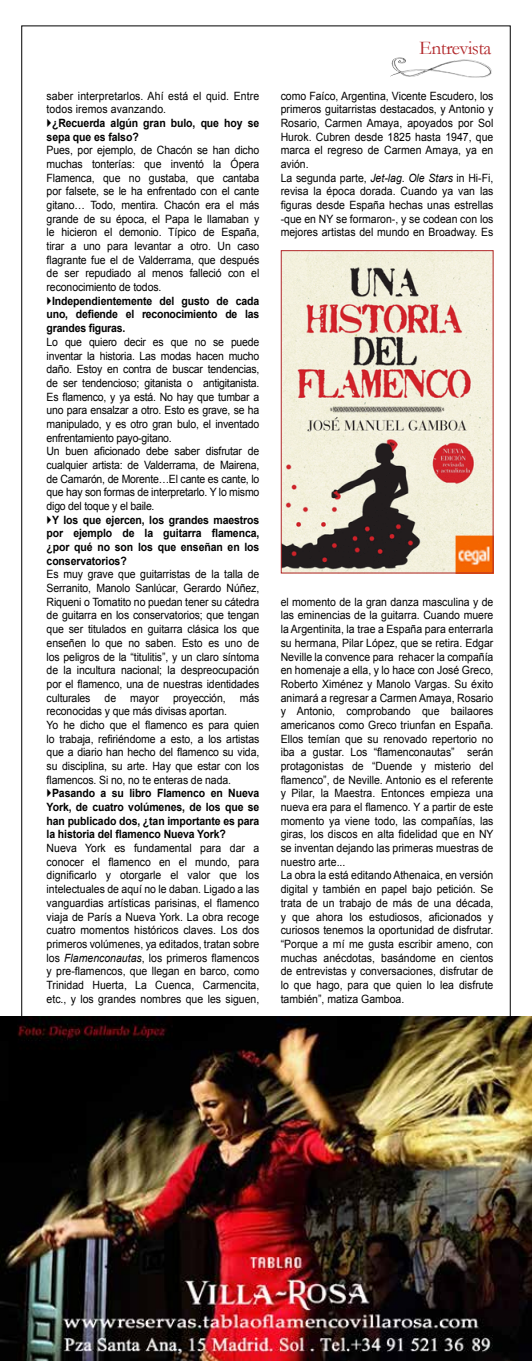
<style>
.page{position:relative;width:532px;height:1361px;background:#fff}
.page>*{position:absolute;margin:0;border:0;box-sizing:border-box;transform-origin:0 0}
.t1{font:19.5px "Garamond";letter-spacing:-.03em;color:#b2282b}
.t2{font:11.4px/13.6px "Arial";color:#000;scale:.92 1}
.t3{font:11.4px/13.6px "Arial";letter-spacing:-.02em;color:#000;scale:.92 1}
.t4{font:700 11.4px/13.6px "Arial";letter-spacing:-.01em;color:#000;text-align:justify;scale:.92 1}
.s1{font-style:italic}
</style>
<div class="page">
<img style="left:283px;top:252px;width:208px;height:319px">
<div style="left:281px;top:250px;width:212px;height:323px;border:1px solid #b2282b"></div>
<img style="left:0;top:1016px;width:531px;height:345px">
<img style="left:390px;top:59px;width:102px;height:19px">
<p class="t2" style="left:47px;top:89px;width:233px">saber interpretarlos. Ahí está el quid. Entre todos iremos avanzando.</p>
<p class="t4" style="left:47px;top:116px;width:233px;text-indent:5px">¿Recuerda algún gran bulo, que hoy se sepa que es falso?</p>
<p class="t2" style="left:47px;top:144px;width:233px;text-align:justify">Pues, por ejemplo, de Chacón se han dicho muchas tonterías: que inventó la Ópera Flamenca, que no gustaba, que cantaba por falsete, se le ha enfrentado con el cante gitano… Todo, mentira. Chacón era el más grande de su época, el Papa le llamaban y le hicieron el demonio. Típico de España, tirar a uno para levantar a otro. Un caso flagrante fue el de Valderrama, que después de ser repudiado al menos falleció con el reconocimiento de todos.</p>
<p class="t4" style="left:47px;top:294px;width:233px;text-indent:5px">Independientemente del gusto de cada uno, defiende el reconocimiento de las grandes figuras.</p>
<p class="t3" style="left:47px;top:335px;width:233px">Lo que quiero decir es que no se puede inventar la historia. Las modas hacen mucho daño. Estoy en contra de buscar tendencias, de ser tendencioso; gitanista o antigitanista.<br>Es flamenco, y ya está. No hay que tumbar a uno para ensalzar a otro. Esto es grave, se ha manipulado, y es otro gran bulo, el inventado enfrentamiento payo-gitano.<br>Un buen aficionado debe saber disfrutar de cualquier artista: de Valderrama, de Mairena, de Camarón, de Morente…El cante es cante, lo que hay son formas de interpretarlo. Y lo mismo digo del toque y el baile.</p>
<p class="t4" style="left:47px;top:513px;width:233px;text-indent:5px">Y los que ejercen, los grandes maestros por ejemplo de la guitarra flamenca, ¿por qué no son los que enseñan en los conservatorios?</p>
<p class="t2" style="left:47px;top:568px;width:233px">Es muy grave que guitarristas de la talla de Serranito, Manolo Sanlúcar, Gerardo Núñez, Riqueni o Tomatito no puedan tener su cátedra de guitarra en los conservatorios; que tengan que ser titulados en guitarra clásica los que enseñen lo que no saben. Esto es uno de los peligros de la “titulitis”, y un claro síntoma de la incultura nacional; la despreocupación por el flamenco, una de nuestras identidades culturales de mayor proyección, más reconocidas y que más divisas aportan.<br>Yo he dicho que el flamenco es para quien lo trabaja, refiriéndome a esto, a los artistas que a diario han hecho del flamenco su vida, su disciplina, su arte. Hay que estar con los flamencos. Si no, no te enteras de nada.</p>
<p class="t4" style="left:47px;top:787px;width:233px;text-indent:5px">Pasando a su libro Flamenco en Nueva York, de cuatro volúmenes, de los que se han publicado dos, ¿tan importante es para la historia del flamenco Nueva York?</p>
<p class="t2" style="left:47px;top:841px;width:233px;text-align:justify">Nueva York es fundamental para dar a conocer el flamenco en el mundo, para dignificarlo y otorgarle el valor que los intelectuales de aquí no le daban. Ligado a las vanguardias artísticas parisinas, el flamenco viaja de París a Nueva York. La obra recoge cuatro momentos históricos claves. Los dos primeros volúmenes, ya editados, tratan sobre los <span class="s1">Flamenconautas</span>, los primeros flamencos y pre-flamencos, que llegan en barco, como Trinidad Huerta, La Cuenca, Carmencita, etc., y los grandes nombres que les siguen,</p>
<h1 class="t1" style="left:419px;top:36px;width:74px">Entrevista</h1>
<p class="t2" style="left:280px;top:89px;width:233px">como Faíco, Argentina, Vicente Escudero, los primeros guitarristas destacados, y Antonio y Rosario, Carmen Amaya, apoyados por Sol Hurok. Cubren desde 1825 hasta 1947, que marca el regreso de Carmen Amaya, ya en avión.<br>La segunda parte, <span class="s1">Jet-lag</span>. <span class="s1">Ole Stars</span> in Hi-Fi, revisa la época dorada. Cuando ya van las figuras desde España hechas unas estrellas -que en NY se formaron-, y se codean con los mejores artistas del mundo en Broadway. Es</p>
<p class="t2" style="left:280px;top:595px;width:233px">el momento de la gran danza masculina y de las eminencias de la guitarra. Cuando muere la Argentinita, la trae a España para enterrarla su hermana, Pilar López, que se retira. Edgar Neville la convence para rehacer la compañía en homenaje a ella, y lo hace con José Greco, Roberto Ximénez y Manolo Vargas. Su éxito animará a regresar a Carmen Amaya, Rosario y Antonio, comprobando que bailaores americanos como Greco triunfan en España.<br>Ellos temían que su renovado repertorio no iba a gustar. Los “flamenconautas” serán protagonistas de “Duende y misterio del flamenco”, de Neville. Antonio es el referente y Pilar, la Maestra. Entonces empieza una nueva era para el flamenco. Y a partir de este momento ya viene todo, las compañías, las giras, los discos en alta fidelidad que en NY se inventan dejando las primeras muestras de nuestro arte...<br>La obra la está editando Athenaica, en versión digital y también en papel bajo petición. Se trata de un trabajo de más de una década, y que ahora los estudiosos, aficionados y curiosos tenemos la oportunidad de disfrutar. “Porque a mí me gusta escribir ameno, con muchas anécdotas, basándome en cientos de entrevistas y conversaciones, disfrutar de lo que hago, para que quien lo lea disfrute también”, matiza Gamboa.</p>
</div>
